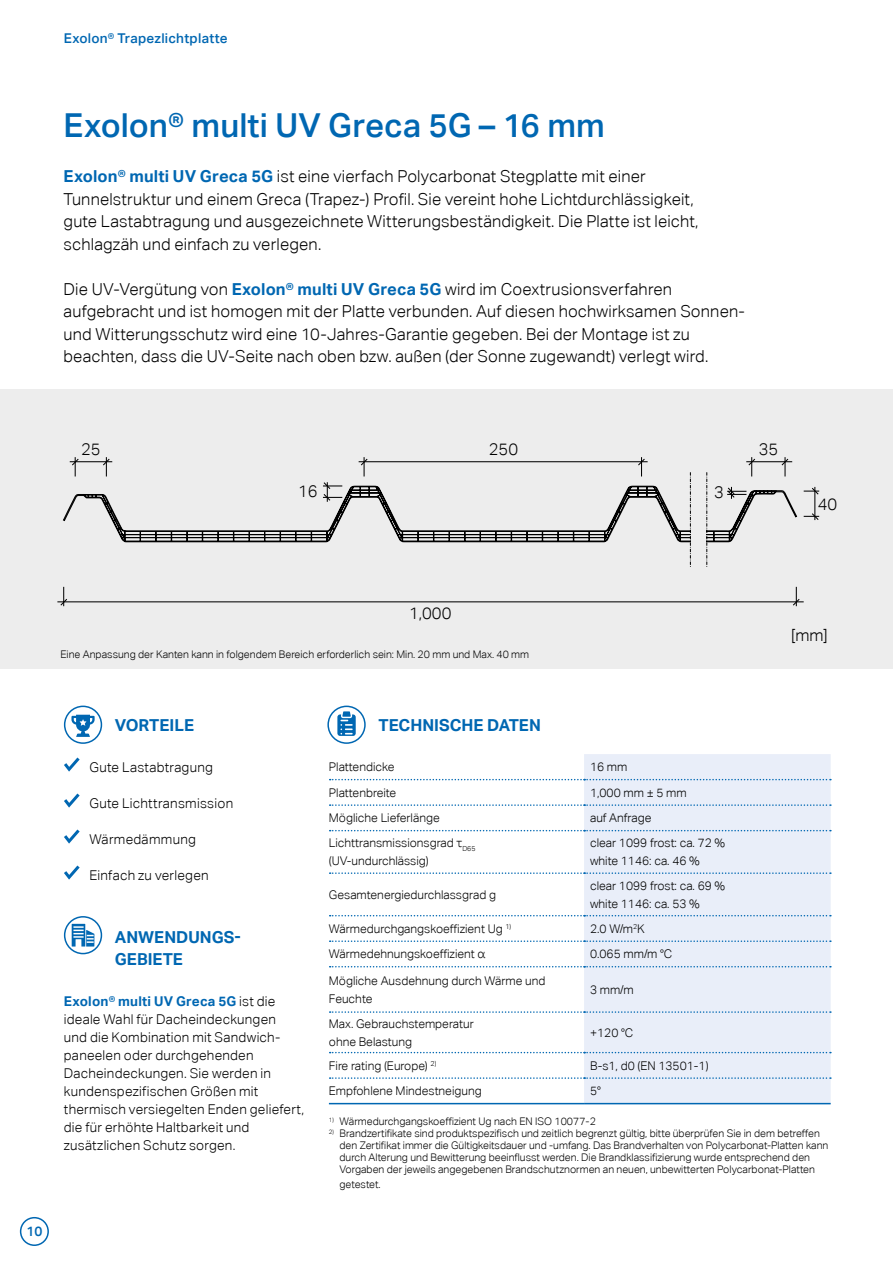
<style>
.page{position:relative;width:893px;height:1263px;background:#fff}
.page>*{position:absolute;margin:0;border:0;box-sizing:border-box;transform-origin:0 0}
.t1{font:500 33px "Aktiv Grotesk";letter-spacing:.005em;color:#0067b2}
.t2{font:300 16.5px/22.5px "Aktiv Grotesk";letter-spacing:.01em;color:#000}
.t3{font:700 16.5px/22.5px "Aktiv Grotesk";color:#0067b2}
.t4{font:300 13.5px/18px "Aktiv Grotesk";letter-spacing:.015em;color:#000}
.t5{font:500 13.5px "Aktiv Grotesk";letter-spacing:.015em;color:#0067b2}
.t6{font:300 12px/18px "Aktiv Grotesk";color:#000}
.t7{font:300 10.5px/12px "Aktiv Grotesk";color:#000}
.s1{font-weight:700;color:#0067b2}
</style>
<div class="page">
<div style="left:0;top:389px;width:893px;height:279px;background:#ededed"></div>
<hr style="left:892px;top:686px;width:1px;height:577px;background:#ededed">
<svg style="left:59px;top:587px;width:9px;height:20px"></svg>
<hr style="left:57px;top:601px;width:747px;height:1px;background:#000">
<svg style="left:792px;top:587px;width:9px;height:20px"></svg>
<svg style="left:63px;top:457px;width:628px;height:108px"></svg>
<svg style="left:804px;top:512px;width:16px;height:9px"></svg>
<hr style="left:814px;top:487px;width:1px;height:33px;background:#000">
<svg style="left:804px;top:487px;width:16px;height:9px"></svg>
<svg style="left:706px;top:457px;width:91px;height:108px"></svg>
<div style="left:64px;top:706px;width:38px;height:38px;border:2px solid #0067b2;border-radius:50%"></div>
<svg style="left:71px;top:715px;width:24px;height:22px"></svg>
<svg style="left:64px;top:757px;width:16px;height:15px"></svg>
<svg style="left:64px;top:793px;width:16px;height:15px"></svg>
<svg style="left:64px;top:829px;width:16px;height:15px"></svg>
<svg style="left:64px;top:865px;width:16px;height:15px"></svg>
<div style="left:64px;top:916px;width:38px;height:38px;border:2px solid #0067b2;border-radius:50%"></div>
<svg style="left:72px;top:924px;width:22px;height:22px"></svg>
<div style="left:327px;top:706px;width:39px;height:38px;border:2px solid #0067b2;border-radius:50%"></div>
<svg style="left:337px;top:711px;width:19px;height:25px"></svg>
<div style="left:584px;top:754px;width:247px;height:349px;background:#e9eef9"></div>
<svg style="left:330px;top:779px;width:501px;height:1px"></svg>
<svg style="left:330px;top:804px;width:501px;height:2px"></svg>
<svg style="left:330px;top:830px;width:501px;height:1px"></svg>
<svg style="left:330px;top:872px;width:501px;height:2px"></svg>
<svg style="left:330px;top:915px;width:501px;height:1px"></svg>
<svg style="left:330px;top:940px;width:501px;height:2px"></svg>
<svg style="left:330px;top:966px;width:501px;height:1px"></svg>
<svg style="left:330px;top:1011px;width:501px;height:2px"></svg>
<svg style="left:330px;top:1052px;width:501px;height:1px"></svg>
<svg style="left:330px;top:1077px;width:501px;height:2px"></svg>
<hr style="left:329px;top:1103px;width:255px;height:1px;background:#0067b2">
<hr style="left:584px;top:1103px;width:247px;height:1px;background:#0067b2">
<div style="left:20px;top:1217px;width:29px;height:29px;border:2px solid #0067b2;border-radius:50%"></div>
<p class="t5" style="left:64px;top:30px;width:165px">Exolon® Trapezlichtplatte</p>
<h1 class="t1" style="left:64px;top:105px;width:543px">Exolon® multi UV Greca 5G – 16 mm</h1>
<p class="t2" style="left:64px;top:165px;width:636px"><span class="s1">Exolon® multi UV Greca 5G</span> ist eine vierfach Polycarbonat Stegplatte mit einer Tunnelstruktur und einem Greca (Trapez-) Profil. Sie vereint hohe Lichtdurchlässigkeit, gute Lastabtragung und ausgezeichnete Witterungsbeständigkeit. Die Platte ist leicht, schlagzäh und einfach zu verlegen.</p>
<p class="t2" style="left:64px;top:277px;width:683px">Die UV-Vergütung von <span class="s1">Exolon® multi UV Greca 5G</span> wird im Coextrusionsverfahren aufgebracht und ist homogen mit der Platte verbunden. Auf diesen hochwirksamen Sonnen&shy;und Witterungsschutz wird eine 10-Jahres-Garantie gegeben. Bei der Montage ist zu beachten, dass die UV-Seite nach oben bzw. außen (der Sonne zugewandt) verlegt wird.</p>
<p class="t2" style="left:81px;top:438px;width:21px">25</p>
<p class="t2" style="left:298px;top:479px;width:21px">16</p>
<p class="t2" style="left:489px;top:438px;width:31px">250</p>
<p class="t2" style="left:714px;top:481px;width:11px">3</p>
<p class="t2" style="left:759px;top:438px;width:21px">35</p>
<p class="t2" style="left:818px;top:493px;width:21px">40</p>
<p class="t2" style="left:409px;top:602px;width:44px">1,000</p>
<p class="t7" style="left:60px;top:648px;width:470px">Eine Anpassung der Kanten kann in folgendem Bereich erforderlich sein: Min. 20 mm und Max. 40 mm</p>
<p class="t2" style="left:791px;top:624px;width:38px">[mm]</p>
<p class="t3" style="left:115px;top:714px;width:81px">VORTEILE</p>
<p class="t4" style="left:89px;top:758px;width:125px">Gute Lastabtragung</p>
<p class="t4" style="left:89px;top:794px;width:145px">Gute Lichttransmission</p>
<p class="t4" style="left:89px;top:830px;width:108px">Wärmedämmung</p>
<p class="t4" style="left:89px;top:866px;width:121px">Einfach zu verlegen</p>
<p class="t3" style="left:115px;top:925px;width:128px">ANWENDUNGS-<br>GEBIETE</p>
<p class="t4" style="left:64px;top:992px;width:242px"><span class="s1">Exolon® multi UV Greca 5G</span> ist die ideale Wahl für Dacheindeckungen<br>und die Kombination mit Sandwich&shy;paneelen oder durchgehenden Dacheindeckungen. Sie werden in kundenspezifischen Größen mit thermisch versiegelten Enden geliefert, die für erhöhte Haltbarkeit und zusätzlichen Schutz sorgen.</p>
<p class="t5" style="left:26px;top:1223px;width:17px">10</p>
<p class="t3" style="left:378px;top:714px;width:164px">TECHNISCHE DATEN</p>
<p class="t6" style="left:329px;top:758px;width:67px">Plattendicke</p>
<p class="t6" style="left:590px;top:758px;width:39px">16 mm</p>
<p class="t6" style="left:329px;top:783px;width:69px">Plattenbreite</p>
<p class="t6" style="left:590px;top:783px;width:98px">1,000 mm ± 5 mm</p>
<p class="t6" style="left:329px;top:809px;width:112px">Mögliche Lieferlänge</p>
<p class="t6" style="left:590px;top:809px;width:63px">auf Anfrage</p>
<p class="t6" style="left:329px;top:834px;width:148px">Lichttransmissionsgrad τ<sub>D65 </sub>(UV-undurchlässig)</p>
<p class="t6" style="left:590px;top:834px;width:137px">clear 1099 frost: ca. 72 % white 1146: ca. 46 %</p>
<p class="t6" style="left:329px;top:885px;width:169px">Gesamtenergiedurchlassgrad g</p>
<p class="t6" style="left:590px;top:876px;width:137px">clear 1099 frost: ca. 69 % white 1146: ca. 53 %</p>
<p class="t6" style="left:329px;top:919px;width:184px">Wärmedurchgangskoeffizient Ug <sup>1)</sup></p>
<p class="t6" style="left:590px;top:919px;width:56px">2.0 W/m<sup>2</sup>K</p>
<p class="t6" style="left:329px;top:945px;width:158px">Wärmedehnungskoeffizient α</p>
<p class="t6" style="left:590px;top:945px;width:84px">0.065 mm/m °C</p>
<p class="t6" style="left:329px;top:971px;width:218px">Mögliche Ausdehnung durch Wärme und<br>Feuchte</p>
<p class="t6" style="left:590px;top:980px;width:45px">3 mm/m</p>
<p class="t6" style="left:329px;top:1014px;width:146px">Max. Gebrauchstemperatur ohne Belastung</p>
<p class="t6" style="left:590px;top:1023px;width:45px">+120 °C</p>
<p class="t6" style="left:329px;top:1056px;width:109px">Fire rating (Europe) <sup>2)</sup></p>
<p class="t6" style="left:590px;top:1056px;width:120px">B-s1, d0 (EN 13501-1)</p>
<p class="t6" style="left:329px;top:1082px;width:154px">Empfohlene Mindestneigung</p>
<p class="t6" style="left:590px;top:1082px;width:12px">5°</p>
<p class="t7" style="left:329px;top:1116px;width:268px"><sup>1)</sup> Wärmedurchgangskoeffizient Ug nach EN ISO 10077-2</p>
<p class="t7" style="left:340px;top:1128px;width:490px;text-indent:-11px"><sup>2)</sup> Brandzertifikate sind produktspezifisch und zeitlich begrenzt gültig, bitte überprüfen Sie in dem betreffen den Zertifikat immer die Gültigkeitsdauer und -umfang. Das Brandverhalten von Polycarbonat-Platten kann durch Alterung und Bewitterung beeinflusst werden. Die Brandklassifizierung wurde entsprechend den Vorgaben der jeweils angegebenen Brandschutznormen an neuen, unbewitterten Polycarbonat-Platten</p>
<p class="t7" style="left:340px;top:1179px;width:43px">getestet.</p>
</div>
